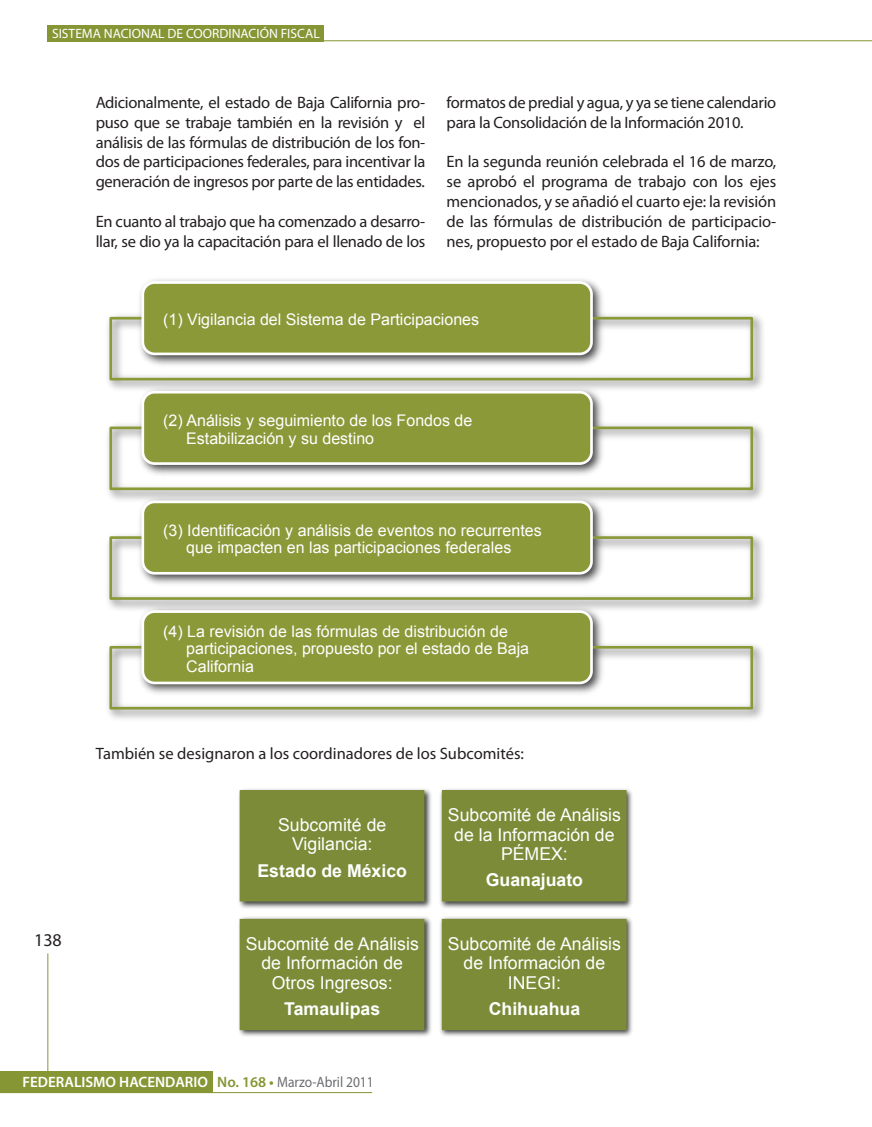
<style>
.page{position:relative;width:872px;height:1127px;background:#fff}
.page>*{position:absolute;margin:0;border:0;box-sizing:border-box;transform-origin:0 0}
.t1{font:18px "Myriad Pro";color:#231f20}
.t2{font:17.7px/19.4px "Arial";color:#fff;text-align:center}
.t3{font:700 17.7px "Arial";color:#fff}
.texto{font:16.5px/19.8px "Myriad Pro";letter-spacing:-.02em;color:#231f20;text-align:justify}
.texto-2{font:16.5px "Myriad Pro";color:#231f20}
.t4{font:16.05px/17.4px "Arial";color:#fff}
.t5{font:600 15px "Myriad Pro";color:#fff}
.t6{font:13.5px "Myriad Pro";color:#fff}
.s1{color:#869634}
.s2{font-weight:400;color:#6c6d70}
</style>
<div class="page">
<div style="left:0;top:1071px;width:213px;height:22px;background:#869634"></div>
<hr style="left:0;top:1092px;width:372px;height:1px;background:#869634">
<hr style="left:47px;top:953px;width:1px;height:118px;background:#869634">
<hr style="left:47px;top:40px;width:825px;height:1px;background:#869634">
<div style="left:47px;top:25px;width:277px;height:16px;background:#869634"></div>
<img style="left:239px;top:789px;width:192px;height:119px">
<div style="left:240px;top:791px;width:184px;height:110px;background:#7b8b37"></div>
<div style="left:240px;top:790px;width:184px;height:111px;border:1px solid #7b8b37"></div>
<img style="left:440px;top:789px;width:192px;height:119px">
<div style="left:442px;top:791px;width:184px;height:110px;background:#7b8b37"></div>
<div style="left:442px;top:790px;width:184px;height:111px;border:1px solid #7b8b37"></div>
<img style="left:239px;top:917px;width:192px;height:119px">
<div style="left:240px;top:919px;width:184px;height:110px;background:#7b8b37"></div>
<div style="left:240px;top:919px;width:184px;height:111px;border:1px solid #7b8b37"></div>
<img style="left:440px;top:917px;width:192px;height:119px">
<div style="left:442px;top:919px;width:184px;height:110px;background:#7b8b37"></div>
<div style="left:442px;top:919px;width:184px;height:111px;border:1px solid #7b8b37"></div>
<img style="left:107px;top:279px;width:656px;height:440px">
<div style="left:109px;top:317px;width:644px;height:63px;border:3px solid #8b9939"></div>
<div style="left:143px;top:282px;width:448px;height:72px;background:#8b9939;border-radius:12px"></div>
<div style="left:141px;top:281px;width:452px;height:74px;border:3px solid #fff;border-radius:12px"></div>
<div style="left:109px;top:426px;width:644px;height:64px;border:3px solid #8b9939"></div>
<div style="left:143px;top:392px;width:448px;height:71px;background:#8b9939;border-radius:12px"></div>
<div style="left:141px;top:391px;width:452px;height:74px;border:3px solid #fff;border-radius:12px"></div>
<div style="left:109px;top:536px;width:644px;height:64px;border:3px solid #8b9939"></div>
<div style="left:143px;top:502px;width:448px;height:71px;background:#8b9939;border-radius:12px"></div>
<div style="left:141px;top:500px;width:452px;height:75px;border:3px solid #fff;border-radius:12px"></div>
<div style="left:109px;top:646px;width:644px;height:63px;border:3px solid #8b9939"></div>
<div style="left:143px;top:611px;width:448px;height:72px;background:#8b9939;border-radius:12px"></div>
<div style="left:141px;top:610px;width:452px;height:74px;border:3px solid #fff;border-radius:12px"></div>
<p class="t6" style="left:52px;top:25px;width:269px">SISTEMA NACIONAL DE COORDINACIÓN FISCAL</p>
<p class="texto" style="left:96px;top:92px;width:331px">Adicionalmente, el estado de Baja California pro&shy;puso que se trabaje también en la revisión y el análisis de las fórmulas de distribución de los fon&shy;dos de participaciones federales, para incentivar la generación de ingresos por parte de las entidades.</p>
<p class="texto" style="left:96px;top:211px;width:331px">En cuanto al trabajo que ha comenzado a desarro&shy;llar, se dio ya la capacitación para el llenado de los</p>
<p class="texto" style="left:446px;top:92px;width:331px">formatos de predial y agua, y ya se tiene calendario para la Consolidación de la Información 2010.</p>
<p class="texto" style="left:446px;top:152px;width:331px">En la segunda reunión celebrada el 16 de marzo, se aprobó el programa de trabajo con los ejes mencionados, y se añadió el cuarto eje: la revisión de las fórmulas de distribución de participacio&shy;nes, propuesto por el estado de Baja California:</p>
<p class="t4" style="left:163px;top:311px;width:317px">(1) Vigilancia del Sistema de Participaciones</p>
<p class="t4" style="left:186px;top:412px;width:288px;text-indent:-23px">(2) Análisis y seguimiento de los Fondos de<br>Estabilización y su destino</p>
<p class="t4" style="left:163px;top:521px;width:380px;text-align:center">(3) Identificación y análisis de eventos no recurrentes que impacten en las participaciones federales</p>
<p class="t4" style="left:186px;top:622px;width:344px;text-indent:-23px">(4) La revisión de las fórmulas de distribución de participaciones, propuesto por el estado de Baja<br>California</p>
<p class="texto-2" style="left:96px;top:743px;width:429px">También se designaron a los coordinadores de los Subcomités:</p>
<p class="t1" style="left:34px;top:929px;width:29px">138</p>
<p class="t2" style="left:278px;top:815px;width:110px">Subcomité de<br>Vigilancia:</p>
<p class="t3" style="left:257px;top:860px;width:151px">Estado de México</p>
<p class="t2" style="left:246px;top:934px;width:175px">Subcomité de Análisis de Información de<br>Otros Ingresos:</p>
<p class="t3" style="left:284px;top:999px;width:98px">Tamaulipas</p>
<p class="t5" style="left:23px;top:1073px;width:353px">FEDERALISMO HACENDARIO <span class="s1">No. 168 •</span> <span class="s2">Marzo-Abril 2011</span></p>
<p class="t2" style="left:448px;top:805px;width:175px">Subcomité de Análisis de la Información de<br>PÉMEX:</p>
<p class="t3" style="left:486px;top:870px;width:99px">Guanajuato</p>
<p class="t2" style="left:448px;top:934px;width:175px">Subcomité de Análisis de Información de<br>INEGI:</p>
<p class="t3" style="left:489px;top:999px;width:93px">Chihuahua</p>
</div>
